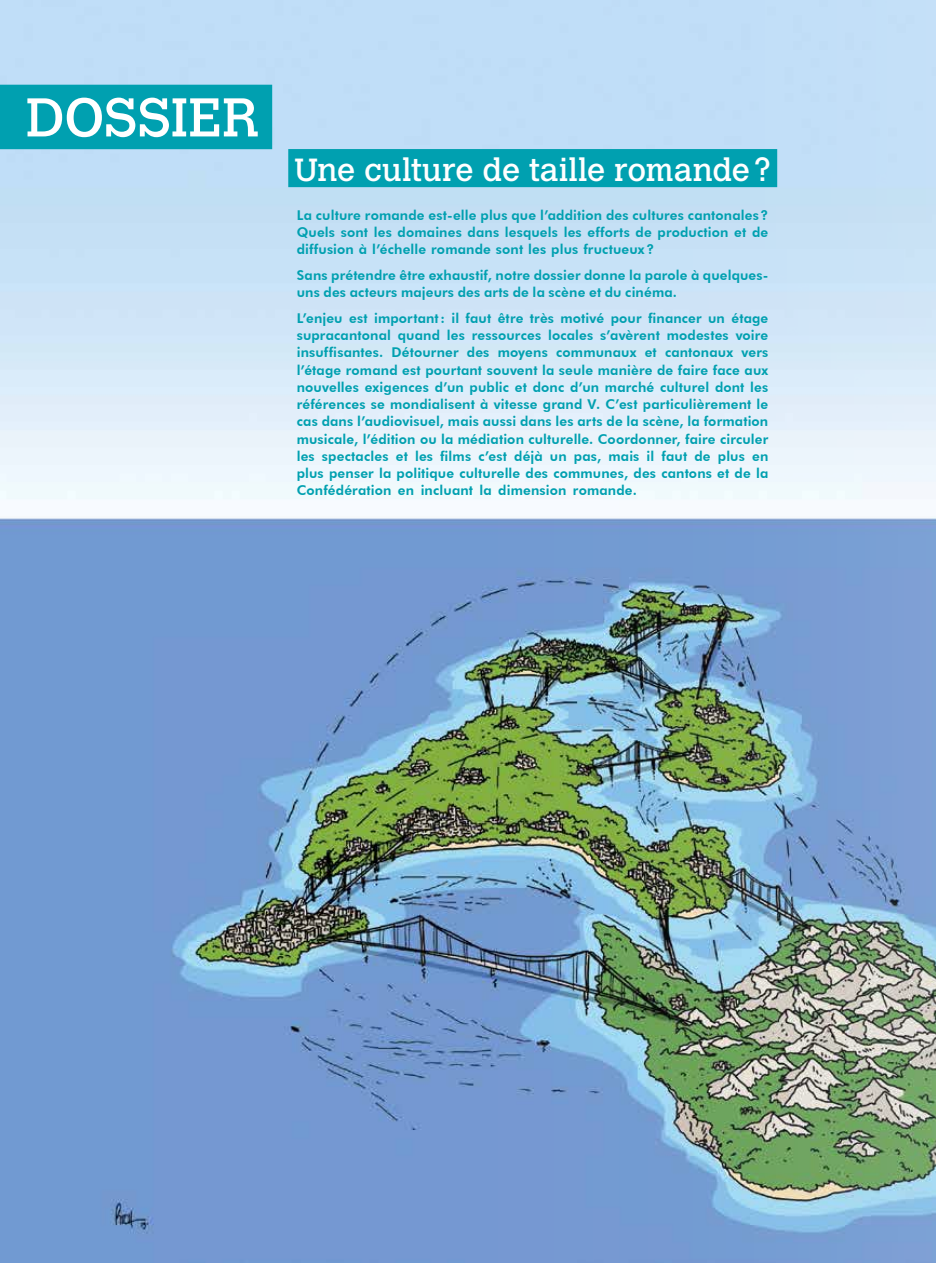
<style>
.page{position:relative;width:936px;height:1263px;background:#fff}
.page>*{position:absolute;margin:0;border:0;box-sizing:border-box;transform-origin:0 0}
.t1{font:54px "Calvert";color:#fff}
.t2{font:31.8px "Calvert";color:#fff}
.t3{font:800 13.5px/17.2px "Futura BT";letter-spacing:.01em;color:#00a0b0;text-align:justify}
</style>
<div class="page">
<img style="left:0;top:0;width:935px;height:1263px">
<div style="left:0;top:85px;width:272px;height:64px;background:#00a0b0"></div>
<div style="left:288px;top:149px;width:489px;height:38px;background:#00a0b0"></div>
<h1 class="t1" style="left:26px;top:86px;width:235px">DOSSIER</h1>
<h2 class="t2" style="left:294px;top:152px;width:478px">Une culture de taille romande?</h2>
<p class="t3" style="left:297px;top:206px;width:473px">La culture romande est-elle plus que l’addition des cultures cantonales?<br>Quels sont les domaines dans lesquels les efforts de production et de diffusion à l’échelle romande sont les plus fructueux?</p>
<p class="t3" style="left:297px;top:266px;width:473px">Sans prétendre être exhaustif, notre dossier donne la parole à quelques&shy;uns des acteurs majeurs des arts de la scène et du cinéma.</p>
<p class="t3" style="left:297px;top:309px;width:473px">L’enjeu est important: il faut être très motivé pour financer un étage supracantonal quand les ressources locales s’avèrent modestes voire insuffisantes. Détourner des moyens communaux et cantonaux vers l’étage romand est pourtant souvent la seule manière de faire face aux nouvelles exigences d’un public et donc d’un marché culturel dont les références se mondialisent à vitesse grand V. C’est particulièrement le cas dans l’audiovisuel, mais aussi dans les arts de la scène, la formation musicale, l’édition ou la médiation culturelle. Coordonner, faire circuler les spectacles et les films c’est déjà un pas, mais il faut de plus en plus penser la politique culturelle des communes, des cantons et de la Confédération en incluant la dimension romande.</p>
</div>
